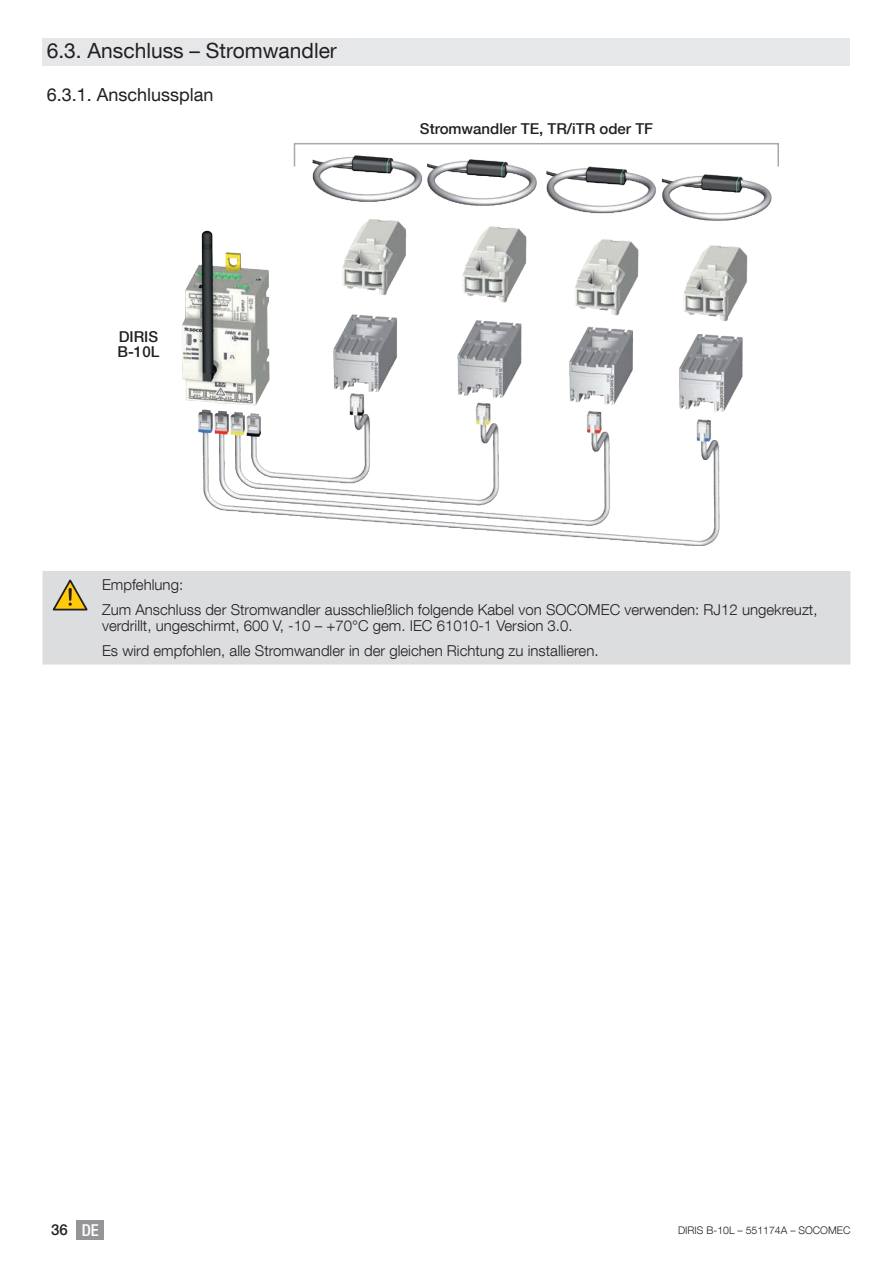
<style>
.page{position:relative;width:893px;height:1263px;background:#fff}
.page>*{position:absolute;margin:0;border:0;box-sizing:border-box;transform-origin:0 0}
.t1{font:21px "Helvetica Neue LT Com";color:#231f20}
.t2{font:18px "Helvetica Neue LT Com";color:#231f20}
.t3{font:300 15px/25px "Helvetica Neue LT Com";color:#231f20}
.t4{font:500 15px/15px "Helvetica Neue LT Com";color:#231f20}
.t5{font:300 10.5px "Helvetica Neue LT Com";color:#231f20}
.s1{font-stretch:condensed;font-size:16.5px;color:#fff}
</style>
<div class="page">
<div style="left:77px;top:1220px;width:27px;height:19px;background:#939598"></div>
<div style="left:43px;top:38px;width:807px;height:28px;background:#e6e7e9"></div>
<img style="left:182px;top:150px;width:590px;height:395px">
<div style="left:294px;top:143px;width:485px;height:24px;border:2px solid #a8a9ad"></div>
<div style="left:43px;top:571px;width:807px;height:93px;background:#dcdddf"></div>
<svg style="left:53px;top:579px;width:35px;height:31px"></svg>
<h1 class="t1" style="left:47px;top:37px;width:292px">6.3. Anschluss – Stromwandler</h1>
<p class="t2" style="left:47px;top:84px;width:168px">6.3.1. Anschlussplan</p>
<p class="t4" style="left:118px;top:329px;width:43px">DIRIS<br>B-10L</p>
<p class="t4" style="left:420px;top:121px;width:235px">Stromwandler TE, TR/iTR oder TF</p>
<p class="t3" style="left:102px;top:572px;width:717px">Empfehlung:<br>Zum Anschluss der Stromwandler ausschließlich folgende Kabel von SOCOMEC verwenden: RJ12 ungekreuzt,</p>
<p class="t3" style="left:102px;top:613px;width:498px">verdrillt, ungeschirmt, 600 V, -10 – +70°C gem. IEC 61010-1 Version 3.0.<br>Es wird empfohlen, alle Stromwandler in der gleichen Richtung zu installieren.</p>
<p class="t4" style="left:51px;top:1222px;width:49px">36 <span class="s1">DE</span></p>
<p class="t5" style="left:678px;top:1223px;width:174px">DIRIS B-10L – 551174A – SOCOMEC</p>
</div>
